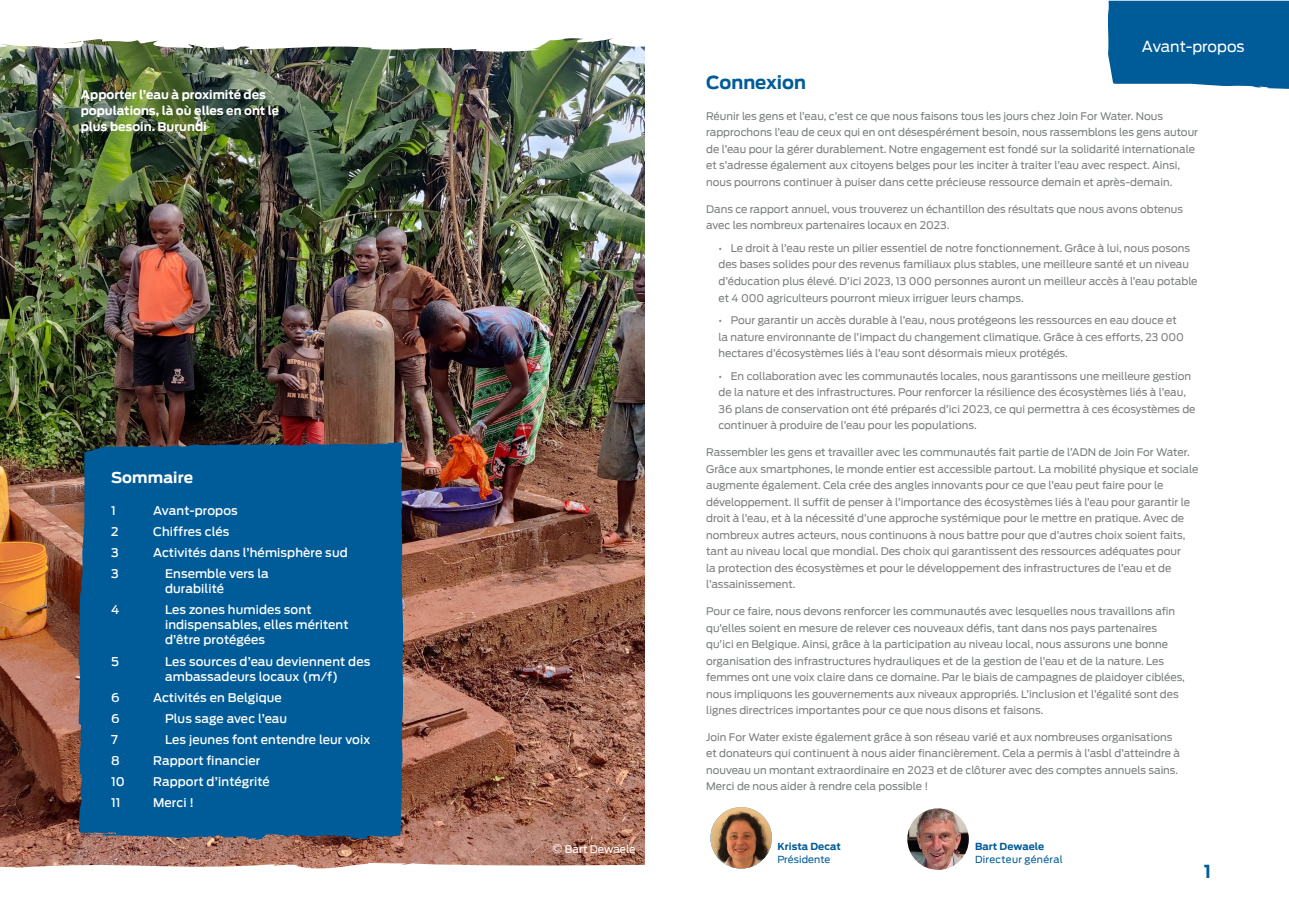
<style>
.page{position:relative;width:1289px;height:919px;background:#fff}
.page>*{position:absolute;margin:0;border:0;box-sizing:border-box;transform-origin:0 0}
.Subtitel_1{font:700 18px "Antenna";color:#005c98}
.t1{font:15px "Antenna";color:#fff}
.Subtitel_1-2{font:700 15px "Antenna";letter-spacing:.01em;color:#fff}
.Subtitel_1-3{font:500 12px/15px "Antenna";letter-spacing:.01em;color:#fff}
.lopende_teksten{font:700 12px/16.2px "Antenna";color:#fff}
.lopende_teksten-2{font:10.5px/16.5px "Antenna";color:#7b7e7f}
.lopende_teksten-3{font:10.5px "Antenna";color:#fff}
.t2{font:9.75px "Antenna";letter-spacing:.02em;color:#005c98}
.t3{font:700 9.75px "Antenna";letter-spacing:.005em;color:#005c98}
.s1{font-size:12px}
</style>
<div class="page">
<img style="left:0;top:38px;width:645px;height:831px">
<div style="left:78px;top:442px;width:325px;height:398px;background:#005c98"></div>
<div style="left:1108px;top:1px;width:180px;height:88px;background:#005c98"></div>
<img style="left:907px;top:808px;width:61px;height:61px;border-radius:31px">
<img style="left:710px;top:807px;width:62px;height:61px;border-radius:31px">
<p class="lopende_teksten" style="left:81px;top:86px;width:200px">Apporter l’eau à proximité des populations, là où elles en ont le plus besoin. Burundi</p>
<p class="Subtitel_1-2" style="left:111px;top:468px;width:83px">Sommaire</p>
<p class="Subtitel_1-3" style="left:111px;top:503px;width:6px">1</p>
<p class="Subtitel_1-3" style="left:153px;top:503px;width:86px">Avant-propos</p>
<p class="Subtitel_1-3" style="left:111px;top:524px;width:9px">2</p>
<p class="Subtitel_1-3" style="left:153px;top:524px;width:78px">Chiffres clés</p>
<p class="Subtitel_1-3" style="left:111px;top:545px;width:9px">3</p>
<p class="Subtitel_1-3" style="left:153px;top:545px;width:196px">Activités dans l’hémisphère sud</p>
<p class="Subtitel_1-3" style="left:111px;top:566px;width:9px">3</p>
<p class="Subtitel_1-3" style="left:165px;top:566px;width:105px">Ensemble vers la durabilité</p>
<p class="Subtitel_1-3" style="left:111px;top:602px;width:10px">4</p>
<p class="Subtitel_1-3" style="left:165px;top:602px;width:185px">Les zones humides sont indispensables, elles méritent d’être protégées</p>
<p class="Subtitel_1-3" style="left:111px;top:653px;width:9px">5</p>
<p class="Subtitel_1-3" style="left:165px;top:653px;width:207px">Les sources d’eau deviennent des ambassadeurs locaux (m/f)</p>
<p class="Subtitel_1-3" style="left:111px;top:690px;width:10px">6</p>
<p class="Subtitel_1-3" style="left:153px;top:690px;width:130px">Activités en Belgique</p>
<p class="Subtitel_1-3" style="left:111px;top:711px;width:10px">6</p>
<p class="Subtitel_1-3" style="left:165px;top:711px;width:124px">Plus sage avec l’eau</p>
<p class="Subtitel_1-3" style="left:111px;top:732px;width:8px">7</p>
<p class="Subtitel_1-3" style="left:165px;top:732px;width:207px">Les jeunes font entendre leur voix</p>
<p class="Subtitel_1-3" style="left:111px;top:753px;width:10px">8</p>
<p class="Subtitel_1-3" style="left:153px;top:753px;width:109px">Rapport financier</p>
<p class="Subtitel_1-3" style="left:111px;top:774px;width:15px">10</p>
<p class="Subtitel_1-3" style="left:153px;top:774px;width:118px">Rapport d’intégrité</p>
<p class="Subtitel_1-3" style="left:111px;top:795px;width:11px">11</p>
<p class="Subtitel_1-3" style="left:153px;top:795px;width:43px">Merci !</p>
<p class="lopende_teksten-3" style="left:552px;top:842px;width:85px"><span class="s1">©</span> Bart Dewaele</p>
<p class="t1" style="left:1141px;top:38px;width:104px">Avant-propos</p>
<p class="Subtitel_1" style="left:706px;top:71px;width:101px">Connexion</p>
<p class="lopende_teksten-2" style="left:706px;top:108px;width:493px">Réunir les gens et l’eau, c’est ce que nous faisons tous les jours chez Join For Water. Nous rapprochons l’eau de ceux qui en ont désespérément besoin, nous rassemblons les gens autour de l’eau pour la gérer durablement. Notre engagement est fondé sur la solidarité internationale et s’adresse également aux citoyens belges pour les inciter à traiter l’eau avec respect. Ainsi, nous pourrons continuer à puiser dans cette précieuse ressource demain et après-demain.</p>
<p class="lopende_teksten-2" style="left:706px;top:201px;width:478px">Dans ce rapport annuel, vous trouverez un échantillon des résultats que nous avons obtenus avec les nombreux partenaires locaux en 2023.</p>
<p class="lopende_teksten-2" style="left:718px;top:240px;width:480px">• Le droit à l’eau reste un pilier essentiel de notre fonctionnement. Grâce à lui, nous posons des bases solides pour des revenus familiaux plus stables, une meilleure santé et un niveau d’éducation plus élevé. D’ici 2023, 13 000 personnes auront un meilleur accès à l’eau potable et 4 000 agriculteurs pourront mieux irriguer leurs champs.</p>
<p class="lopende_teksten-2" style="left:718px;top:312px;width:467px">• Pour garantir un accès durable à l’eau, nous protégeons les ressources en eau douce et la nature environnante de l’impact du changement climatique. Grâce à ces efforts, 23 000 hectares d’écosystèmes liés à l’eau sont désormais mieux protégés.</p>
<p class="lopende_teksten-2" style="left:718px;top:368px;width:478px">• En collaboration avec les communautés locales, nous garantissons une meilleure gestion de la nature et des infrastructures. Pour renforcer la résilience des écosystèmes liés à l’eau, 36 plans de conservation ont été préparés d’ici 2023, ce qui permettra à ces écosystèmes de continuer à produire de l’eau pour les populations.</p>
<p class="lopende_teksten-2" style="left:706px;top:444px;width:493px">Rassembler les gens et travailler avec les communautés fait partie de l’ADN de Join For Water.<br>Grâce aux smartphones, le monde entier est accessible partout. La mobilité physique et sociale augmente également. Cela crée des angles innovants pour ce que l’eau peut faire pour le développement. Il suffit de penser à l’importance des écosystèmes liés à l’eau pour garantir le droit à l’eau, et à la nécessité d’une approche systémique pour le mettre en pratique. Avec de nombreux autres acteurs, nous continuons à nous battre pour que d’autres choix soient faits, tant au niveau local que mondial. Des choix qui garantissent des ressources adéquates pour<br>la protection des écosystèmes et pour le développement des infrastructures de l’eau et de l’assainissement.</p>
<p class="lopende_teksten-2" style="left:706px;top:603px;width:480px">Pour ce faire, nous devons renforcer les communautés avec lesquelles nous travaillons afin qu’elles soient en mesure de relever ces nouveaux défis, tant dans nos pays partenaires qu’ici en Belgique. Ainsi, grâce à la participation au niveau local, nous assurons une bonne organisation des infrastructures hydrauliques et de la gestion de l’eau et de la nature. Les femmes ont une voix claire dans ce domaine. Par le biais de campagnes de plaidoyer ciblées, nous impliquons les gouvernements aux niveaux appropriés. L’inclusion et l’égalité sont des lignes directrices importantes pour ce que nous disons et faisons.</p>
<p class="lopende_teksten-2" style="left:706px;top:728px;width:475px">Join For Water existe également grâce à son réseau varié et aux nombreuses organisations et donateurs qui continuent à nous aider financièrement. Cela a permis à l’asbl d’atteindre à nouveau un montant extraordinaire en 2023 et de clôturer avec des comptes annuels sains.<br>Merci de nous aider à rendre cela possible !</p>
<p class="t3" style="left:777px;top:840px;width:65px">Krista Decat</p>
<p class="t2" style="left:777px;top:853px;width:54px">Présidente</p>
<p class="t3" style="left:975px;top:840px;width:71px">Bart Dewaele</p>
<p class="t2" style="left:975px;top:853px;width:89px">Directeur général</p>
<p class="Subtitel_1" style="left:1203px;top:860px;width:9px">1</p>
</div>
